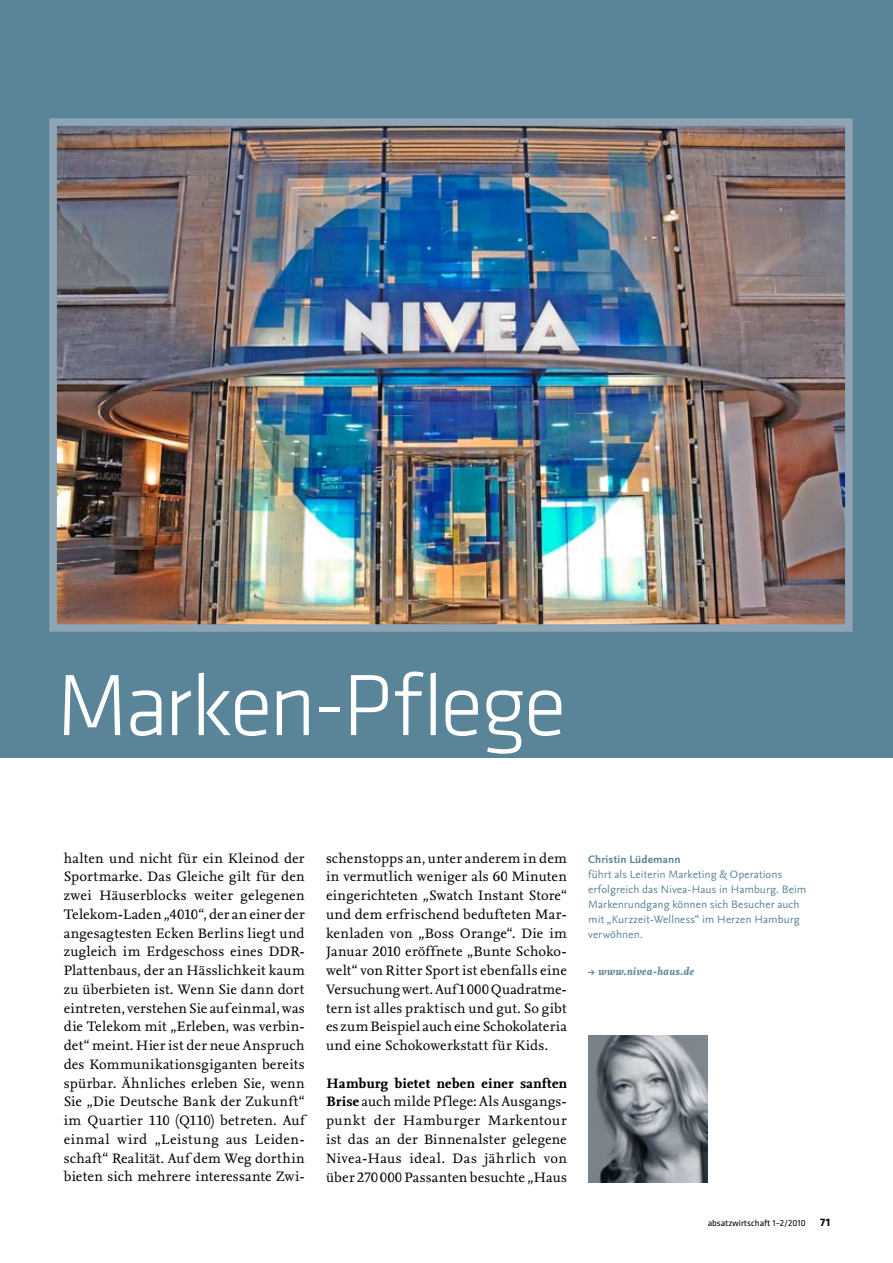
<style>
.page{position:relative;width:893px;height:1263px;background:#fff}
.page>*{position:absolute;margin:0;border:0;box-sizing:border-box;transform-origin:0 0}
.t1{font:300 90px "Klavika";letter-spacing:-.035em;color:#fff}
.t2{font:14.25px/18.8px "Nexus Serif Pro";letter-spacing:.015em;color:#000;text-align:justify}
.t3{font:11.25px/15px "Nexus Sans Pro";letter-spacing:.005em;color:#5a8498}
.t4{font:italic 700 11.25px "Nexus Serif Pro";letter-spacing:.025em;color:#5a8498}
.t5{font:700 11.25px "Nexus Sans Pro";letter-spacing:.01em;color:#5a8498}
.t6{font:700 11.25px "Klavika";color:#000}
.t7{font:9px "Klavika";color:#000}
.s1{font-weight:700}
</style>
<div class="page">
<div style="left:0;top:0;width:893px;height:758px;background:#5a8498"></div>
<img style="left:58px;top:127px;width:785px;height:496px">
<div style="left:49px;top:118px;width:803px;height:514px;border:8px solid #8da5b4"></div>
<img style="left:588px;top:1035px;width:120px;height:148px">
<h1 class="t1" style="left:56px;top:656px;width:512px">Marken-Pflege</h1>
<p class="t2" style="left:64px;top:848px;width:242px">halten und nicht für ein Kleinod der Sportmarke. Das Gleiche gilt für den zwei Häuserblocks weiter gelegenen Telekom-Laden „4010“, der an einer der angesagtesten Ecken Berlins liegt und zugleich im Erdgeschoss eines DDR-Plattenbaus, der an Hässlichkeit kaum zu überbieten ist. Wenn Sie dann dort eintreten, verstehen Sie auf einmal, was die Telekom mit „Erleben, was verbin&shy;det“ meint. Hier ist der neue Anspruch des Kommunikationsgiganten bereits spürbar. Ähnliches erleben Sie, wenn Sie „Die Deutsche Bank der Zukunft“ im Quartier 110 (Q110) betreten. Auf einmal wird „Leistung aus Leiden&shy;schaft“ Realität. Auf dem Weg dorthin bieten sich mehrere interessante Zwi-</p>
<p class="t2" style="left:326px;top:848px;width:242px">schenstopps an, unter anderem in dem in vermutlich weniger als 60 Minuten eingerichteten „Swatch Instant Store“ und dem erfrischend bedufteten Mar&shy;kenladen von „Boss Orange“. Die im Januar 2010 eröffnete „Bunte Schoko&shy;welt“ von Ritter Sport ist ebenfalls eine Versuchung wert. Auf 1000 Quadratme&shy;tern ist alles praktisch und gut. So gibt es zum Beispiel auch eine Schokolateria und eine Schokowerkstatt für Kids.</p>
<p class="t2" style="left:326px;top:1073px;width:242px"><span class="s1">Hamburg bietet neben einer sanften Brise</span> auch milde Pf lege: Als Ausgangs&shy;punkt der Hamburger Markentour ist das an der Binnenalster gelegene Nivea-Haus ideal. Das jährlich von über 270000 Passanten besuchte „Haus</p>
<p class="t5" style="left:588px;top:850px;width:94px">Christin Lüdemann</p>
<p class="t3" style="left:588px;top:866px;width:220px">führt als Leiterin Marketing &amp; Operations erfolgreich das Nivea-Haus in Hamburg. Beim Markenrundgang können sich Besucher auch mit „Kurzzeit-Wellness“ im Herzen Hamburg verwöhnen.</p>
<p class="t4" style="left:588px;top:963px;width:107px">→ www.nivea-haus.de</p>
<p class="t7" style="left:708px;top:1218px;width:100px">absatzwirtschaft 1–2/2010</p>
<p class="t6" style="left:820px;top:1216px;width:11px">71</p>
</div>
